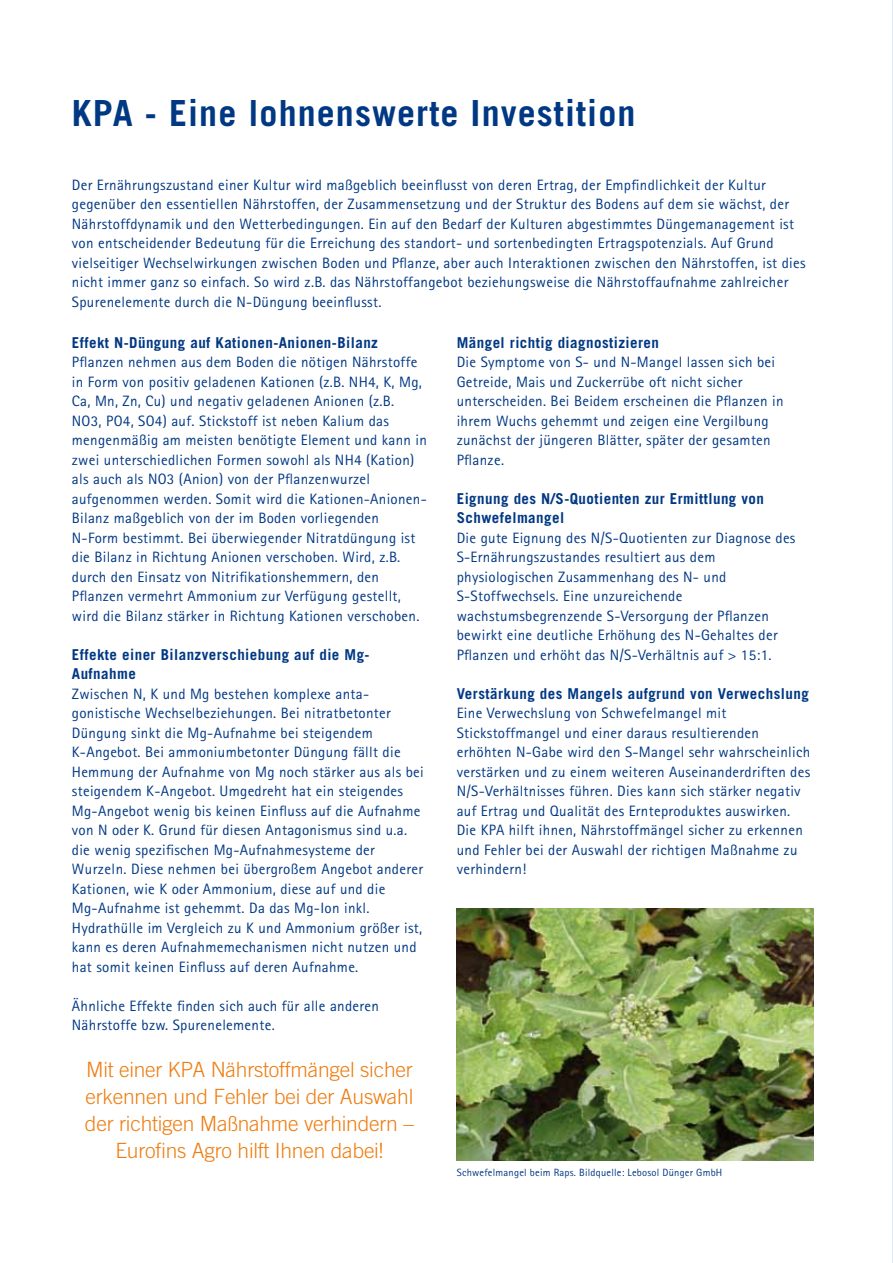
<style>
.page{position:relative;width:893px;height:1263px;background:#fff}
.page>*{position:absolute;margin:0;border:0;box-sizing:border-box;transform-origin:0 0}
.t1{font:700 36px "Trade Gothic";letter-spacing:.03em;color:#003883}
.t2{font:300 21px/27px "Trade Gothic";letter-spacing:-.01em;color:#ee7d11;text-align:center}
.t3{font:15px/19.5px "Rotis Sans Serif";letter-spacing:.02em;color:#003883}
.t4{font:700 15px/19.5px "Trade Gothic";letter-spacing:.03em;color:#003883}
.t5{font:10.5px "Rotis Sans Serif";letter-spacing:.02em;color:#003883}
</style>
<div class="page">
<hr style="left:892px;top:0;width:1px;height:1263px;background:#dfeaf0">
<img style="left:457px;top:908px;width:357px;height:253px">
<h1 class="t1" style="left:72px;top:91px;width:565px">KPA - Eine lohnenswerte Investition</h1>
<p class="t3" style="left:72px;top:175px;width:735px">Der Ernährungszustand einer Kultur wird maßgeblich beeinflusst von deren Ertrag, der Empfindlichkeit der Kultur gegenüber den essentiellen Nährstoffen, der Zusammensetzung und der Struktur des Bodens auf dem sie wächst, der Nährstoffdynamik und den Wetterbedingungen. Ein auf den Bedarf der Kulturen abgestimmtes Düngemanagement ist von entscheidender Bedeutung für die Erreichung des standort- und sortenbedingten Ertragspotenzials. Auf Grund vielseitiger Wechselwirkungen zwischen Boden und Pflanze, aber auch Interaktionen zwischen den Nährstoffen, ist dies nicht immer ganz so einfach. So wird z.B. das Nährstoffangebot beziehungsweise die Nährstoffaufnahme zahlreicher Spurenelemente durch die N-Düngung beeinflusst.</p>
<p class="t4" style="left:72px;top:333px;width:308px">Effekt N-Düngung auf Kationen-Anionen-Bilanz</p>
<p class="t3" style="left:72px;top:352px;width:356px">Pflanzen nehmen aus dem Boden die nötigen Nährstoffe in Form von positiv geladenen Kationen (z.B. NH4, K, Mg, Ca, Mn, Zn, Cu) und negativ geladenen Anionen (z.B.<br>NO3, PO4, SO4) auf. Stickstoff ist neben Kalium das mengenmäßig am meisten benötigte Element und kann in zwei unterschiedlichen Formen sowohl als NH4 (Kation) als auch als NO3 (Anion) von der Pflanzenwurzel aufgenommen werden. Somit wird die Kationen-Anionen-Bilanz maßgeblich von der im Boden vorliegenden N-Form bestimmt. Bei überwiegender Nitratdüngung ist die Bilanz in Richtung Anionen verschoben. Wird, z.B. durch den Einsatz von Nitrifikationshemmern, den Pflanzen vermehrt Ammonium zur Verfügung gestellt, wird die Bilanz stärker in Richtung Kationen verschoben.</p>
<p class="t4" style="left:72px;top:645px;width:299px">Effekte einer Bilanzverschiebung auf die Mg-<br>Aufnahme</p>
<p class="t3" style="left:72px;top:684px;width:353px">Zwischen N, K und Mg bestehen komplexe anta&shy;gonistische Wechselbeziehungen. Bei nitratbetonter Düngung sinkt die Mg-Aufnahme bei steigendem K-Angebot. Bei ammoniumbetonter Düngung fällt die Hemmung der Aufnahme von Mg noch stärker aus als bei steigendem K-Angebot. Umgedreht hat ein steigendes Mg-Angebot wenig bis keinen Einfluss auf die Aufnahme von N oder K. Grund für diesen Antagonismus sind u.a. die wenig spezifischen Mg-Aufnahmesysteme der Wurzeln. Diese nehmen bei übergroßem Angebot anderer Kationen, wie K oder Ammonium, diese auf und die Mg-Aufnahme ist gehemmt. Da das Mg-Ion inkl.<br>Hydrathülle im Vergleich zu K und Ammonium größer ist, kann es deren Aufnahmemechanismen nicht nutzen und hat somit keinen Einfluss auf deren Aufnahme.</p>
<p class="t3" style="left:72px;top:996px;width:309px">Ähnliche Effekte finden sich auch für alle anderen<br>Nährstoffe bzw. Spurenelemente.</p>
<h2 class="t2" style="left:85px;top:1056px;width:330px">Mit einer KPA Nährstoffmängel sicher erkennen und Fehler bei der Auswahl der richtigen Maßnahme verhindern – Eurofins Agro hilft Ihnen dabei!</h2>
<p class="t4" style="left:457px;top:333px;width:204px">Mängel richtig diagnostizieren</p>
<p class="t3" style="left:457px;top:352px;width:328px">Die Symptome von S- und N-Mangel lassen sich bei Getreide, Mais und Zuckerrübe oft nicht sicher unterscheiden. Bei Beidem erscheinen die Pflanzen in ihrem Wuchs gehemmt und zeigen eine Vergilbung zunächst der jüngeren Blätter, später der gesamten Pflanze.</p>
<p class="t4" style="left:457px;top:489px;width:309px">Eignung des N/S-Quotienten zur Ermittlung von<br>Schwefelmangel</p>
<p class="t3" style="left:457px;top:528px;width:340px">Die gute Eignung des N/S-Quotienten zur Diagnose des S-Ernährungszustandes resultiert aus dem physiologischen Zusammenhang des N- und S-Stoffwechsels. Eine unzureichende wachstumsbegrenzende S-Versorgung der Pflanzen bewirkt eine deutliche Erhöhung des N-Gehaltes der Pflanzen und erhöht das N/S-Verhältnis auf &gt; 15:1.</p>
<p class="t4" style="left:457px;top:684px;width:354px">Verstärkung des Mangels aufgrund von Verwechslung</p>
<p class="t3" style="left:457px;top:703px;width:355px">Eine Verwechslung von Schwefelmangel mit Stickstoffmangel und einer daraus resultierenden erhöhten N-Gabe wird den S-Mangel sehr wahrscheinlich verstärken und zu einem weiteren Auseinanderdriften des N/S-Verhältnisses führen. Dies kann sich stärker negativ auf Ertrag und Qualität des Ernteproduktes auswirken.<br>Die KPA hilft ihnen, Nährstoffmängel sicher zu erkennen und Fehler bei der Auswahl der richtigen Maßnahme zu verhindern!</p>
<p class="t5" style="left:457px;top:1166px;width:267px">Schwefelmangel beim Raps. Bildquelle: Lebosol Dünger GmbH</p>
</div>
